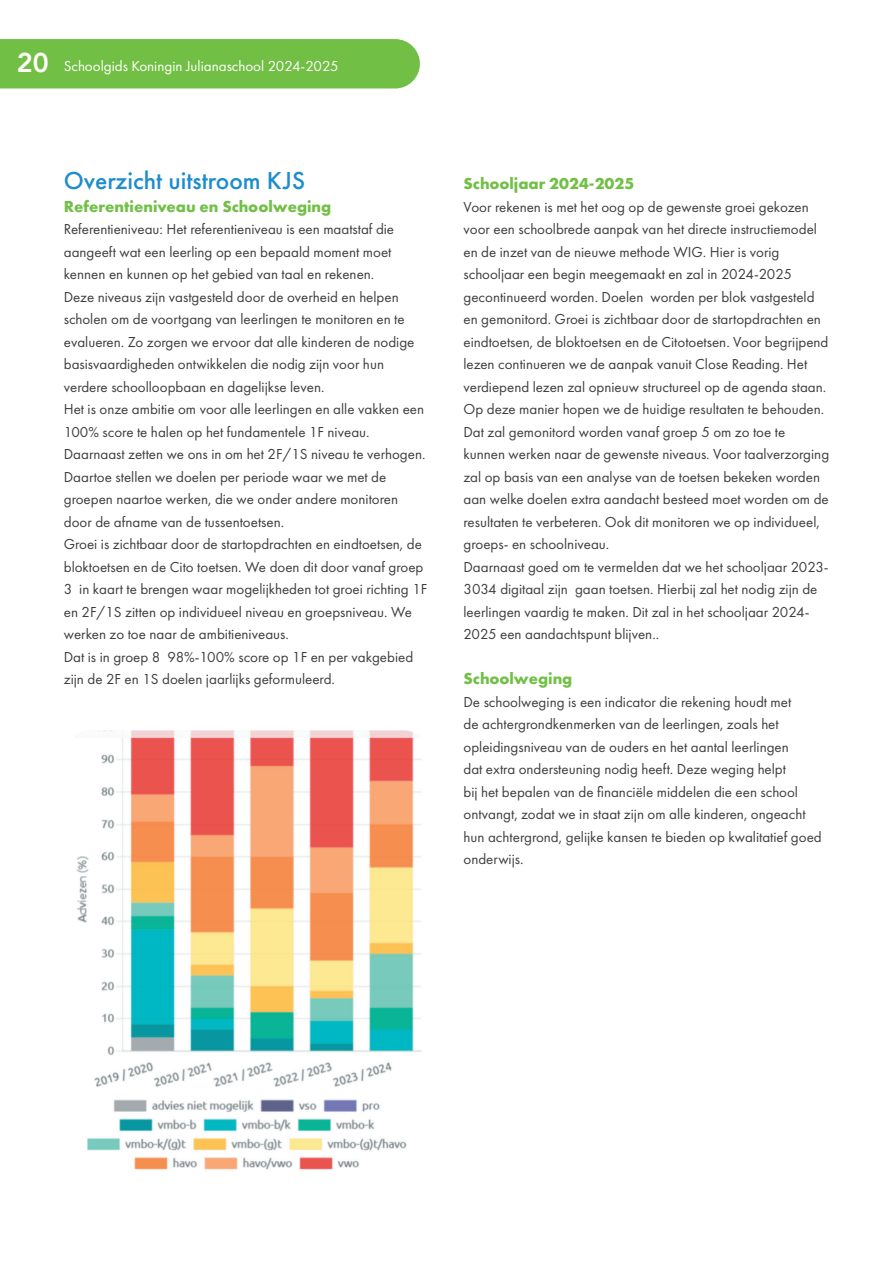
<style>
.page{position:relative;width:893px;height:1263px;background:#fff}
.page>*{position:absolute;margin:0;border:0;box-sizing:border-box;transform-origin:0 0}
.t1{font:500 25.5px "Futura PT";color:#1e8dcd}
.t2{font:700 16.5px "Futura PT";color:#71bf44}
.t3{font:15px/22.5px "Futura PT";color:#3e3e3f}
.t4{font:15px "Futura PT";color:#fff}
.s1{font-family:"Avenir";font-weight:800;font-size:27px}
</style>
<div class="page">
<div style="left:0;top:39px;width:420px;height:49px;background:#71bf44"></div>
<img style="left:77px;top:730px;width:344px;height:440px">
<p class="t4" style="left:17px;top:57px;width:323px"><span class="s1">20</span> Schoolgids Koningin Julianaschool 2024-2025</p>
<h1 class="t1" style="left:64px;top:165px;width:243px">Overzicht uitstroom KJS</h1>
<p class="t2" style="left:64px;top:195px;width:269px">Referentieniveau en Schoolweging</p>
<p class="t3" style="left:64px;top:218px;width:365px">Referentieniveau: Het referentieniveau is een maatstaf die aangeeft wat een leerling op een bepaald moment moet kennen en kunnen op het gebied van taal en rekenen.<br>Deze niveaus zijn vastgesteld door de overheid en helpen scholen om de voortgang van leerlingen te monitoren en te evalueren. Zo zorgen we ervoor dat alle kinderen de nodige basisvaardigheden ontwikkelen die nodig zijn voor hun verdere schoolloopbaan en dagelijkse leven.<br>Het is onze ambitie om voor alle leerlingen en alle vakken een 100% score te halen op het fundamentele 1F niveau.<br>Daarnaast zetten we ons in om het 2F/1S niveau te verhogen.<br>Daartoe stellen we doelen per periode waar we met de groepen naartoe werken, die we onder andere monitoren door de afname van de tussentoetsen.<br>Groei is zichtbaar door de startopdrachten en eindtoetsen, de bloktoetsen en de Cito toetsen. We doen dit door vanaf groep 3 in kaart te brengen waar mogelijkheden tot groei richting 1F en 2F/1S zitten op individueel niveau en groepsniveau. We werken zo toe naar de ambitieniveaus.<br>Dat is in groep 8 98%-100% score op 1F en per vakgebied zijn de 2F en 1S doelen jaarlijks geformuleerd.</p>
<p class="t2" style="left:463px;top:173px;width:172px">Schooljaar 2024-2025</p>
<p class="t3" style="left:463px;top:195px;width:367px">Voor rekenen is met het oog op de gewenste groei gekozen voor een schoolbrede aanpak van het directe instructiemodel en de inzet van de nieuwe methode WIG. Hier is vorig schooljaar een begin meegemaakt en zal in 2024-2025 gecontinueerd worden. Doelen worden per blok vastgesteld en gemonitord. Groei is zichtbaar door de startopdrachten en eindtoetsen, de bloktoetsen en de Citotoetsen. Voor begrijpend lezen continueren we de aanpak vanuit Close Reading. Het verdiepend lezen zal opnieuw structureel op de agenda staan.<br>Op deze manier hopen we de huidige resultaten te behouden.<br>Dat zal gemonitord worden vanaf groep 5 om zo toe te kunnen werken naar de gewenste niveaus. Voor taalverzorging zal op basis van een analyse van de toetsen bekeken worden aan welke doelen extra aandacht besteed moet worden om de resultaten te verbeteren. Ook dit monitoren we op individueel, groeps- en schoolniveau.<br>Daarnaast goed om te vermelden dat we het schooljaar 2023- 3034 digitaal zijn gaan toetsen. Hierbij zal het nodig zijn de leerlingen vaardig te maken. Dit zal in het schooljaar 2024- 2025 een aandachtspunt blijven..</p>
<p class="t2" style="left:463px;top:668px;width:110px">Schoolweging</p>
<p class="t3" style="left:463px;top:690px;width:360px">De schoolweging is een indicator die rekening houdt met<br>de achtergrondkenmerken van de leerlingen, zoals het opleidingsniveau van de ouders en het aantal leerlingen<br>dat extra ondersteuning nodig heeft. Deze weging helpt<br>bij het bepalen van de financiële middelen die een school ontvangt, zodat we in staat zijn om alle kinderen, ongeacht hun achtergrond, gelijke kansen te bieden op kwalitatief goed onderwijs.</p>
</div>
